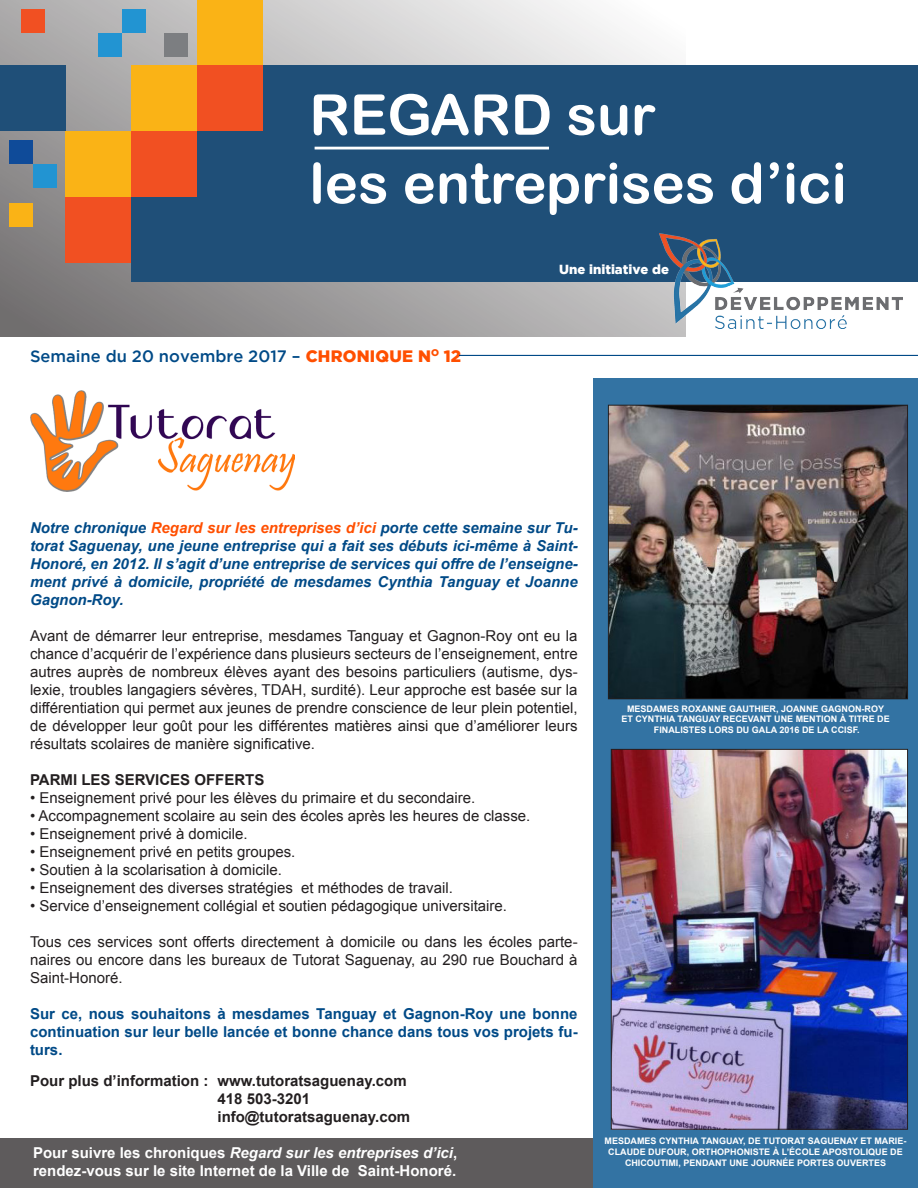
<style>
.page{position:relative;width:918px;height:1188px;background:#fff}
.page>*{position:absolute;margin:0;border:0;box-sizing:border-box;transform-origin:0 0}
.t1{font:56.25px/68.4px "Arial Rounded MT Bold";color:#fff}
.t2{font:500 16.5px "Gotham";color:#004a87}
.t3{font:15px/18px "Arial";color:#231f20;text-align:justify}
.t4{font:italic 700 15px/18px "Arial";color:#004a87;text-align:justify}
.t5{font:700 15px/18px "Arial";color:#004a87;text-align:justify}
.t6{font:700 15px "Arial";color:#231f20}
.t7{font:italic 700 15px "Arial";color:#fff}
.t8{font:700 15px "Arial";color:#fff}
.t9{font:900 13.2px "Gotham";color:#fff}
.t10{font:700 9px/10.8px "Arial";color:#fff;text-align:center}
.s1{font-weight:900;color:#ff4f00}
.s2{color:#ff4f00}
.s3{font-style:normal}
</style>
<div class="page">
<div style="left:593px;top:379px;width:325px;height:809px;background:#3373a3"></div>
<div style="left:0;top:1138px;width:593px;height:50px;background:#5e5b5c"></div>
<svg style="left:0;top:0;width:686px;height:337px;background:#b1b0b0"></svg>
<div style="left:131px;top:66px;width:787px;height:216px;background:#1f4f78"></div>
<div style="left:197px;top:0;width:66px;height:66px;background:#fab316"></div>
<img style="left:660px;top:234px;width:242px;height:94px">
<hr style="left:315px;top:147px;width:234px;height:2px;background:#fff">
<div style="left:131px;top:66px;width:66px;height:65px;background:#fab316"></div>
<div style="left:66px;top:131px;width:65px;height:66px;background:#fab316"></div>
<div style="left:0;top:66px;width:66px;height:65px;background:#1f4f78"></div>
<div style="left:197px;top:66px;width:66px;height:65px;background:#f15022"></div>
<div style="left:131px;top:131px;width:66px;height:66px;background:#f15022"></div>
<div style="left:66px;top:197px;width:65px;height:66px;background:#f15022"></div>
<div style="left:98px;top:33px;width:24px;height:23px;background:#2294d2"></div>
<div style="left:164px;top:33px;width:24px;height:23px;background:#7c7e81"></div>
<div style="left:122px;top:9px;width:23px;height:24px;background:#2294d2"></div>
<div style="left:9px;top:141px;width:24px;height:23px;background:#0f4b99"></div>
<div style="left:33px;top:164px;width:23px;height:24px;background:#2294d2"></div>
<div style="left:9px;top:203px;width:24px;height:24px;background:#fab316"></div>
<div style="left:21px;top:9px;width:24px;height:24px;background:#f15022"></div>
<hr style="left:459px;top:355px;width:459px;height:1px;background:#004a87">
<img style="left:30px;top:390px;width:264px;height:101px">
<img style="left:610px;top:407px;width:296px;height:290px">
<div style="left:608px;top:405px;width:300px;height:294px;border:1px solid #231f20"></div>
<img style="left:613px;top:751px;width:293px;height:376px">
<div style="left:611px;top:749px;width:297px;height:380px;border:1px solid #231f20"></div>
<h1 class="t1" style="left:309px;top:80px;width:539px">REGARD sur<br>les entreprises d’ici</h1>
<p class="t2" style="left:30px;top:346px;width:433px">Semaine du 20 novembre 2017 – <span class="s1">CHRONIQUE N</span><sup>O</sup> <span class="s1">12</span></p>
<p class="t9" style="left:559px;top:262px;width:111px">Une initiative de</p>
<p class="t4" style="left:30px;top:520px;width:549px">Notre chronique <span class="s2">Regard sur les entreprises d’ici</span> porte cette semaine sur Tu&shy;torat Saguenay, une jeune entreprise qui a fait ses débuts ici-même à Saint-Honoré, en 2012. Il s’agit d’une entreprise de services qui offre de l’enseigne&shy;ment privé à domicile, propriété de mesdames Cynthia Tanguay et Joanne Gagnon-Roy.</p>
<p class="t3" style="left:30px;top:627px;width:549px">Avant de démarrer leur entreprise, mesdames Tanguay et Gagnon-Roy ont eu la chance d’acquérir de l’expérience dans plusieurs secteurs de l’enseignement, entre autres auprès de nombreux élèves ayant des besoins particuliers (autisme, dys&shy;lexie, troubles langagiers sévères, TDAH, surdité). Leur approche est basée sur la différentiation qui permet aux jeunes de prendre conscience de leur plein potentiel, de développer leur goût pour les différentes matières ainsi que d’améliorer leurs résultats scolaires de manière significative.</p>
<p class="t6" style="left:30px;top:770px;width:236px">PARMI LES SERVICES OFFERTS</p>
<p class="t3" style="left:30px;top:789px;width:447px">• Enseignement privé pour les élèves du primaire et du secondaire.</p>
<p class="t3" style="left:30px;top:807px;width:502px">• Accompagnement scolaire au sein des écoles après les heures de classe.</p>
<p class="t3" style="left:30px;top:825px;width:219px">• Enseignement privé à domicile.</p>
<p class="t3" style="left:30px;top:843px;width:267px">• Enseignement privé en petits groupes.</p>
<p class="t3" style="left:30px;top:861px;width:254px">• Soutien à la scolarisation à domicile.</p>
<p class="t3" style="left:30px;top:879px;width:424px">• Enseignement des diverses stratégies et méthodes de travail.</p>
<p class="t3" style="left:30px;top:897px;width:479px">• Service d’enseignement collégial et soutien pédagogique universitaire.</p>
<p class="t3" style="left:30px;top:933px;width:549px">Tous ces services sont offerts directement à domicile ou dans les écoles parte&shy;naires ou encore dans les bureaux de Tutorat Saguenay, au 290 rue Bouchard à Saint-Honoré.</p>
<p class="t5" style="left:30px;top:1006px;width:549px">Sur ce, nous souhaitons à mesdames Tanguay et Gagnon-Roy une bonne continuation sur leur belle lancée et bonne chance dans tous vos projets fu&shy;turs.</p>
<p class="t6" style="left:30px;top:1071px;width:378px">Pour plus d’information : www.tutoratsaguenay.com</p>
<p class="t6" style="left:218px;top:1089px;width:94px">418 503-3201</p>
<p class="t6" style="left:218px;top:1107px;width:194px">info@tutoratsaguenay.com</p>
<p class="t7" style="left:33px;top:1143px;width:426px"><span class="s3">Pour suivre les chroniques</span> Regard sur les entreprises d’ici<span class="s3">,</span></p>
<p class="t8" style="left:33px;top:1161px;width:425px">rendez-vous sur le site Internet de la Ville de Saint-Honoré.</p>
<p class="t10" style="left:627px;top:703px;width:259px">MESDAMES ROXANNE GAUTHIER, JOANNE GAGNON-ROY</p>
<p class="t10" style="left:621px;top:714px;width:270px">ET CYNTHIA TANGUAY RECEVANT UNE MENTION À TITRE DE</p>
<p class="t10" style="left:654px;top:725px;width:207px">FINALISTES LORS DU GALA 2016 DE LA CCISF.</p>
<p class="t10" style="left:605px;top:1136px;width:303px">MESDAMES CYNTHIA TANGUAY, DE TUTORAT SAGUENAY ET MARIE-<br>CLAUDE DUFOUR, ORTHOPHONISTE À L’ÉCOLE APOSTOLIQUE DE<br>CHICOUTIMI, PENDANT UNE JOURNÉE PORTES OUVERTES</p>
</div>
